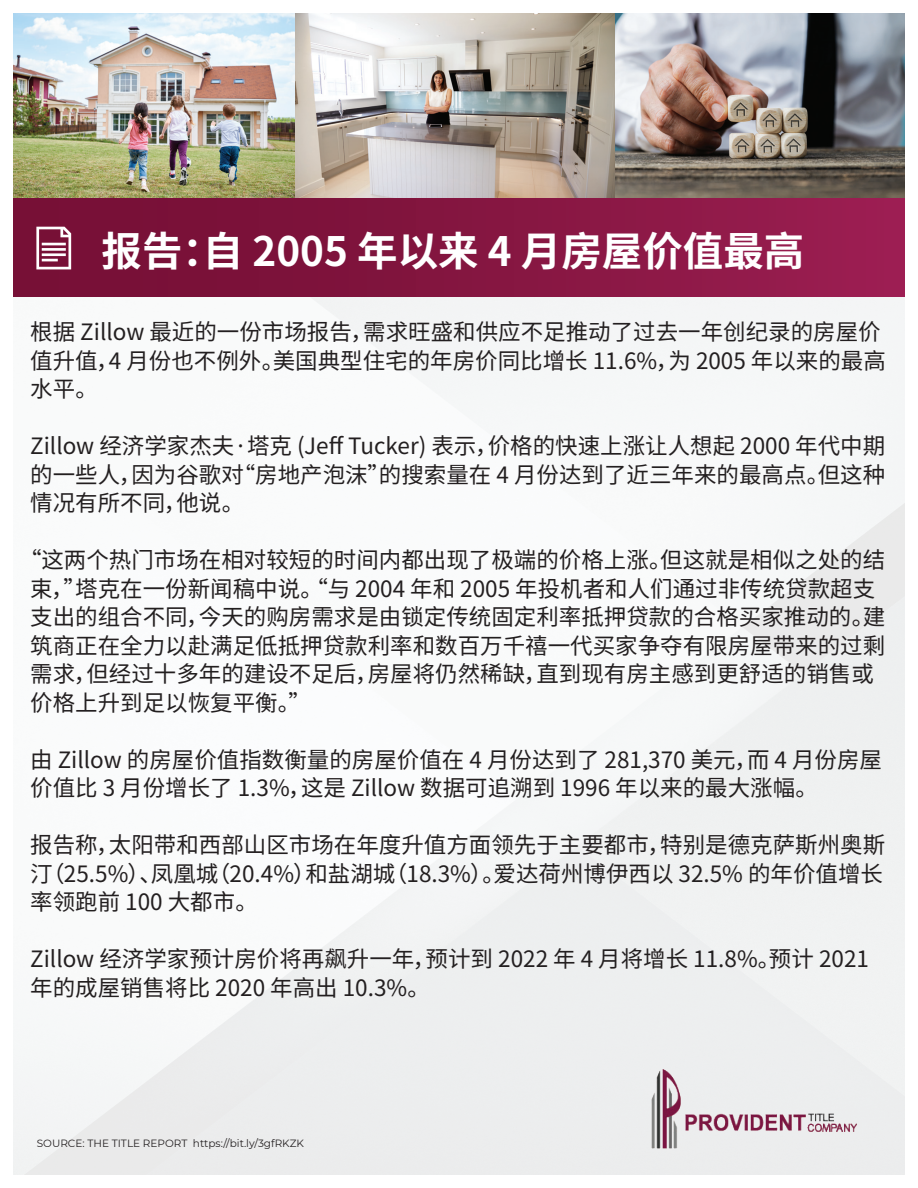
<style>
.page{position:relative;width:918px;height:1188px;background:#fff}
.page>*{position:absolute;margin:0;border:0;box-sizing:border-box;transform-origin:0 0}
.t1{font:700 40.5px "Noto Sans SC";color:#fff}
.t2{font:22.5px/28.5px "Noto Sans SC";color:#231f20}
.t3{font:10.5px "Montserrat";color:#231f20}
</style>
<div class="page">
<img style="left:13px;top:14px;width:282px;height:184px">
<img style="left:614px;top:14px;width:290px;height:184px">
<img style="left:295px;top:14px;width:319px;height:184px">
<div style="left:13px;top:199px;width:891px;height:98px;background:linear-gradient(to right,#720f33,#9a1d50)"></div>
<img style="left:13px;top:298px;width:891px;height:876px">
<img style="left:652px;top:1070px;width:206px;height:79px">
<svg style="left:36px;top:227px;width:35px;height:42px"></svg>
<h1 class="t1" style="left:102px;top:229px;width:704px">报告：自 2005 年以来 4 月房屋价值最高</h1>
<p class="t2" style="left:30px;top:318px;width:857px">根据 Zillow 最近的一份市场报告，需求旺盛和供应不足推动了过去一年创纪录的房屋价值升值，4 月份也不例外。美国典型住宅的年房价同比增长 11.6%，为 2005 年以来的最高水平。</p>
<p class="t2" style="left:30px;top:432px;width:857px;text-align:justify">Zillow 经济学家杰夫·塔克 (Jeff Tucker) 表示，价格的快速上涨让人想起 2000 年代中期的一些人，因为谷歌对“房地产泡沫”的搜索量在 4 月份达到了近三年来的最高点。但这种情况有所不同，他说。</p>
<p class="t2" style="left:30px;top:546px;width:856px;text-indent:-11px">“这两个热门市场在相对较短的时间内都出现了极端的价格上涨。但这就是相似之处的结束，”塔克在一份新闻稿中说。“与 2004 年和 2005 年投机者和人们通过非传统贷款超支支出的组合不同，今天的购房需求是由锁定传统固定利率抵押贷款的合格买家推动的。建筑商正在全力以赴满足低抵押贷款利率和数百万千禧一代买家争夺有限房屋带来的过剩需求，但经过十多年的建设不足后，房屋将仍然稀缺，直到现有房主感到更舒适的销售或价格上升到足以恢复平衡。”</p>
<p class="t2" style="left:30px;top:746px;width:853px">由 Zillow 的房屋价值指数衡量的房屋价值在 4 月份达到了 281,370 美元，而 4 月份房屋价值比 3 月份增长了 1.3%，这是 Zillow 数据可追溯到 1996 年以来的最大涨幅。</p>
<p class="t2" style="left:30px;top:831px;width:856px;text-align:justify">报告称，太阳带和西部山区市场在年度升值方面领先于主要都市，特别是德克萨斯州奥斯汀（25.5%）、凤凰城（20.4%）和盐湖城（18.3%）。爱达荷州博伊西以 32.5% 的年价值增长率领跑前 100 大都市。</p>
<p class="t2" style="left:30px;top:945px;width:840px">Zillow 经济学家预计房价将再飙升一年，预计到 2022 年 4 月将增长 11.8%。预计 2021年的成屋销售将比 2020 年高出 10.3%。</p>
<p class="t3" style="left:37px;top:1136px;width:269px">SOURCE: THE TITLE REPORT https://bit.ly/3gfRKZK</p>
</div>
